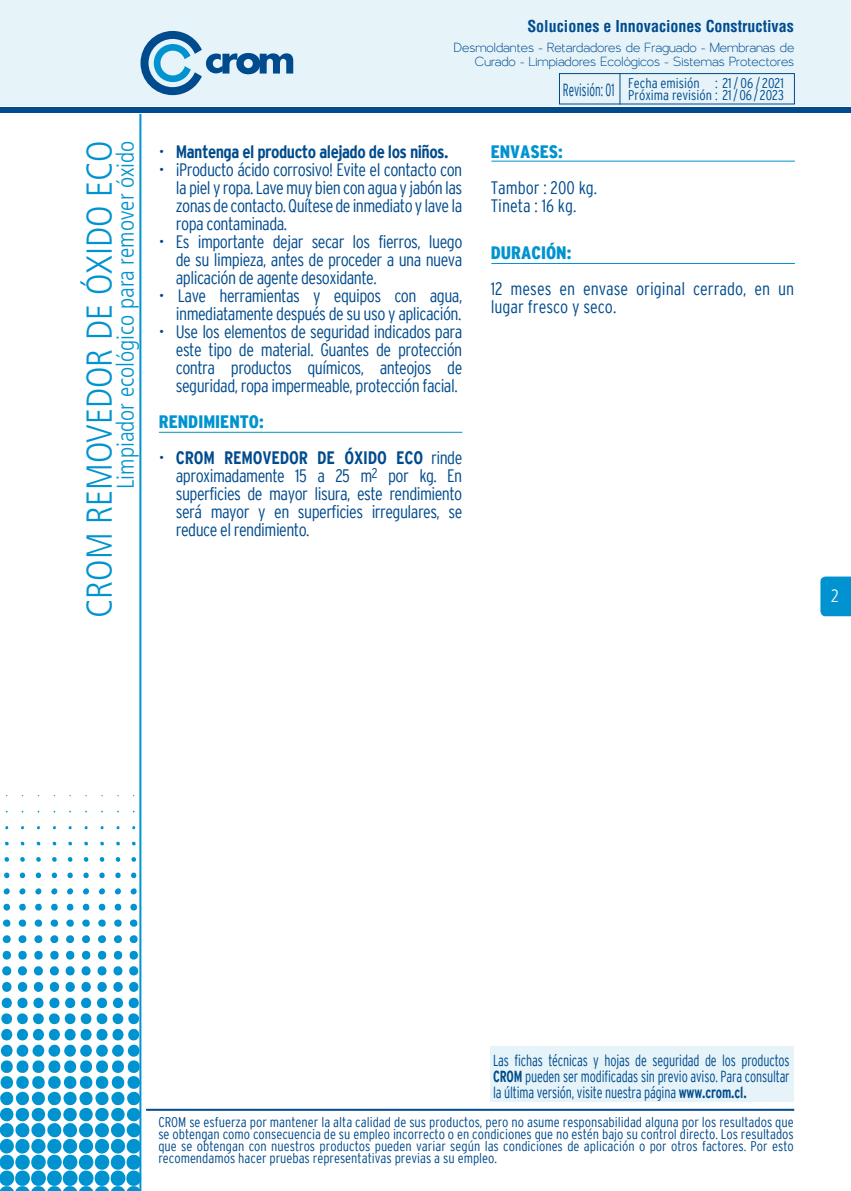
<style>
.page{position:relative;width:851px;height:1191px;background:#fff}
.page>*{position:absolute;margin:0;border:0;box-sizing:border-box;transform-origin:0 0}
.t1{font:300 condensed 36px "Frutiger";color:#0093d0}
.t2{font:300 condensed 24px "Frutiger";color:#0093d0}
.t3{font:300 condensed 18px/18px "Interstate";letter-spacing:-.03em;color:#004b8d;text-align:justify}
.t4{font:18px/14px "Larke";color:#004b8d;text-align:right}
.t5{font:300 condensed 18px/18px "Interstate";color:#004b8d}
.t6{font:700 condensed 18px "Interstate";letter-spacing:-.03em;color:#004b8d}
.t7{font:900 condensed 18px "Interstate";color:#0093d0}
.t8{font:300 condensed 18px "Frutiger";color:#fff}
.t9{font:300 condensed 17.6px "Interstate";color:#004b8d;scale:.72 1}
.t10{font:300 condensed 16px/16px "Interstate";letter-spacing:-.01em;color:#004b8d;text-align:justify;scale:.85 1}
.t11{font:700 condensed 16px "Helvetica";color:#004b8d}
.t12{font:300 condensed 14px/12px "Interstate";color:#004b8d;text-align:justify}
.s1{font-weight:300}
.s2{font-weight:700}
</style>
<div class="page">
<div style="left:0;top:0;width:850px;height:106px;background:#e6f4fa"></div>
<svg style="left:140px;top:31px;width:153px;height:64px"></svg>
<div style="left:0;top:108px;width:850px;height:5px;background:#004b8d"></div>
<svg style="left:5px;top:841px;width:4px;height:5px"></svg>
<svg style="left:4px;top:857px;width:5px;height:5px"></svg>
<svg style="left:4px;top:872px;width:6px;height:7px"></svg>
<svg style="left:3px;top:888px;width:7px;height:7px"></svg>
<svg style="left:3px;top:903px;width:7px;height:7px"></svg>
<svg style="left:20px;top:841px;width:5px;height:5px"></svg>
<svg style="left:20px;top:857px;width:5px;height:5px"></svg>
<svg style="left:19px;top:872px;width:6px;height:7px"></svg>
<svg style="left:19px;top:888px;width:7px;height:7px"></svg>
<svg style="left:19px;top:903px;width:7px;height:7px"></svg>
<svg style="left:36px;top:841px;width:5px;height:5px"></svg>
<svg style="left:36px;top:857px;width:5px;height:5px"></svg>
<svg style="left:35px;top:872px;width:6px;height:7px"></svg>
<svg style="left:35px;top:888px;width:7px;height:7px"></svg>
<svg style="left:35px;top:903px;width:7px;height:7px"></svg>
<svg style="left:52px;top:841px;width:4px;height:5px"></svg>
<svg style="left:52px;top:857px;width:5px;height:5px"></svg>
<svg style="left:51px;top:872px;width:6px;height:7px"></svg>
<svg style="left:51px;top:888px;width:7px;height:7px"></svg>
<svg style="left:51px;top:903px;width:7px;height:7px"></svg>
<svg style="left:68px;top:841px;width:4px;height:5px"></svg>
<svg style="left:67px;top:857px;width:6px;height:5px"></svg>
<svg style="left:67px;top:872px;width:6px;height:7px"></svg>
<svg style="left:67px;top:888px;width:6px;height:7px"></svg>
<svg style="left:66px;top:903px;width:8px;height:7px"></svg>
<svg style="left:84px;top:841px;width:4px;height:5px"></svg>
<svg style="left:83px;top:857px;width:6px;height:5px"></svg>
<svg style="left:83px;top:872px;width:6px;height:7px"></svg>
<svg style="left:83px;top:888px;width:6px;height:7px"></svg>
<svg style="left:82px;top:903px;width:8px;height:7px"></svg>
<svg style="left:100px;top:841px;width:4px;height:5px"></svg>
<svg style="left:99px;top:857px;width:6px;height:5px"></svg>
<svg style="left:99px;top:872px;width:6px;height:7px"></svg>
<svg style="left:98px;top:888px;width:7px;height:7px"></svg>
<svg style="left:98px;top:903px;width:8px;height:7px"></svg>
<svg style="left:116px;top:841px;width:4px;height:5px"></svg>
<svg style="left:115px;top:857px;width:5px;height:5px"></svg>
<svg style="left:115px;top:872px;width:6px;height:7px"></svg>
<svg style="left:114px;top:888px;width:7px;height:7px"></svg>
<svg style="left:114px;top:903px;width:8px;height:7px"></svg>
<svg style="left:2px;top:919px;width:112px;height:57px"></svg>
<svg style="left:0;top:982px;width:124px;height:209px"></svg>
<svg style="left:132px;top:841px;width:4px;height:5px"></svg>
<svg style="left:131px;top:857px;width:5px;height:5px"></svg>
<svg style="left:131px;top:872px;width:6px;height:7px"></svg>
<svg style="left:130px;top:888px;width:7px;height:7px"></svg>
<svg style="left:130px;top:903px;width:7px;height:7px"></svg>
<svg style="left:114px;top:919px;width:25px;height:57px"></svg>
<svg style="left:124px;top:982px;width:18px;height:209px"></svg>
<hr style="left:146px;top:1108px;width:648px;height:2px;background:#004b8d">
<hr style="left:139px;top:114px;width:2px;height:1077px;background:#0093d0">
<svg style="left:820px;top:576px;width:30px;height:40px"></svg>
<div style="left:490px;top:1046px;width:303px;height:55px;background:#e6f4fa"></div>
<div style="left:559px;top:73px;width:235px;height:31px;border:1px solid #004b8d"></div>
<hr style="left:619px;top:73px;width:1px;height:31px;background:#004b8d">
<hr style="left:491px;top:161px;width:303px;height:1px;background:#0093d0">
<hr style="left:491px;top:263px;width:303px;height:1px;background:#0093d0">
<hr style="left:159px;top:432px;width:303px;height:1px;background:#0093d0">
<h1 class="t1" style="left:79px;top:618px;width:479px;rotate:-90deg">CROM REMOVEDOR DE ÓXIDO ECO</h1>
<h2 class="t2" style="left:112px;top:489px;width:350px;rotate:-90deg">Limpiador ecológico para remover óxido</h2>
<p class="t11" style="left:527px;top:16px;width:268px">Soluciones e Innovaciones Constructivas</p>
<p class="t4" style="left:454px;top:38px;width:342px">Desmoldantes - Retardadores de Fraguado - Membranas de<br>Curado - Limpiadores Ecológicos - Sistemas Protectores</p>
<p class="t6" style="left:159px;top:142px;width:291px"><span class="s1">•</span> Mantenga el producto alejado de los niños.</p>
<p class="t3" style="left:176px;top:161px;width:288px;text-indent:-17px">• ¡Producto ácido corrosivo! Evite el contacto con la piel y ropa. Lave muy bien con agua y jabón las zonas de contacto. Quítese de inmediato y lave la ropa contaminada.</p>
<p class="t3" style="left:176px;top:233px;width:288px;text-indent:-17px">• Es importante dejar secar los fierros, luego de su limpieza, antes de proceder a una nueva aplicación de agente desoxidante.</p>
<p class="t3" style="left:159px;top:287px;width:305px;text-align:right">• Lave herramientas y equipos con agua, inmediatamente después de su uso y aplicación.</p>
<p class="t3" style="left:176px;top:323px;width:288px;text-indent:-17px">• Use los elementos de seguridad indicados para este tipo de material. Guantes de protección contra productos químicos, anteojos de seguridad, ropa impermeable, protección facial.</p>
<p class="t7" style="left:159px;top:412px;width:106px">RENDIMIENTO:</p>
<p class="t3" style="left:176px;top:449px;width:288px;text-indent:-17px">• <span class="s2">CROM REMOVEDOR DE ÓXIDO ECO</span> rinde aproximadamente 15 a 25 m<sup>2</sup> por kg. En superficies de mayor lisura, este rendimiento será mayor y en superficies irregulares, se reduce el rendimiento.</p>
<p class="t9" style="left:562px;top:79px;width:73px">Revisión: 01</p>
<p class="t12" style="left:628px;top:77px;width:157px">Fecha emisión : 21 / 06 / 2021<br>Próxima revisión : 21 / 06 / 2023</p>
<p class="t7" style="left:490px;top:142px;width:74px">ENVASES:</p>
<p class="t5" style="left:490px;top:179px;width:108px">Tambor : 200 kg.<br>Tineta : 16 kg.</p>
<p class="t7" style="left:490px;top:243px;width:82px">DURACIÓN:</p>
<p class="t5" style="left:490px;top:279px;width:305px">12 meses en envase original cerrado, en un lugar fresco y seco.</p>
<p class="t8" style="left:830px;top:586px;width:10px">2</p>
<p class="t10" style="left:493px;top:1051px;width:350px">Las fichas técnicas y hojas de seguridad de los productos <span class="s2">CROM</span> pueden ser modificadas sin previo aviso. Para consultar la última versión, visite nuestra página <span class="s2">www.crom.cl.</span></p>
<p class="t12" style="left:158px;top:1115px;width:637px">CROM se esfuerza por mantener la alta calidad de sus productos, pero no asume responsabilidad alguna por los resultados que se obtengan como consecuencia de su empleo incorrecto o en condiciones que no estén bajo su control directo. Los resultados que se obtengan con nuestros productos pueden variar según las condiciones de aplicación o por otros factores. Por esto recomendamos hacer pruebas representativas previas a su empleo.</p>
</div>
